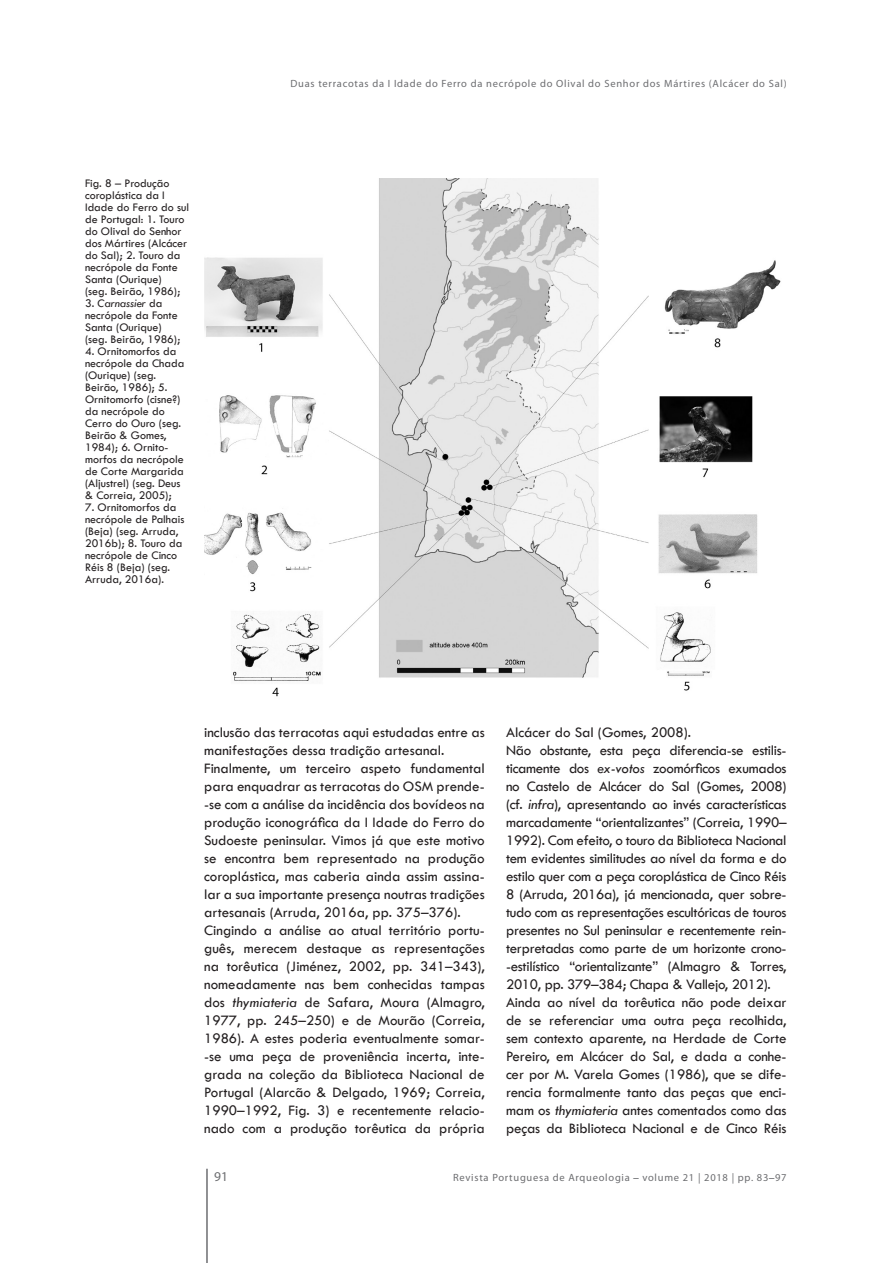
<style>
.page{position:relative;width:893px;height:1263px;background:#fff}
.page>*{position:absolute;margin:0;border:0;box-sizing:border-box;transform-origin:0 0}
.t1{font:15px/18px "Tw Cen";color:#231f20;text-align:justify}
.t2{font:13.5px "Myriad Pro";color:#6c6d70}
.t3{font:12px/12px "Tw Cen";color:#231f20}
.t4{font:10.5px "Myriad Pro";letter-spacing:.07em;color:#6c6d70}
.s1{font-style:italic}
.s2{font-family:"Tw Cen"}
</style>
<div class="page">
<hr style="left:206px;top:1169px;width:2px;height:94px;background:#6c6d70">
<img style="left:204px;top:179px;width:577px;height:518px">
<p class="t3" style="left:85px;top:177px;width:105px">Fig. 8 – Produção coroplástica da I<br>Idade do Ferro do sul de Portugal: 1. Touro do Olival do Senhor dos Mártires (Alcácer do Sal); 2. Touro da necrópole da Fonte<br>Santa (Ourique)<br>(seg. Beirão, 1986);</p>
<p class="t3" style="left:85px;top:297px;width:97px">3. <span class="s1">Carnassier</span> da necrópole da Fonte<br>Santa (Ourique) (seg. Beirão, 1986);</p>
<p class="t3" style="left:85px;top:345px;width:101px">4. Ornitomorfos da necrópole da Chada (Ourique) (seg.<br>Beirão, 1986); 5.<br>Ornitomorfo (cisne?) da necrópole do<br>Cerro do Ouro (seg.<br>Beirão &amp; Gomes,<br>1984); 6. Ornito&shy;morfos da necrópole de Corte Margarida (Aljustrel) (seg. Deus &amp; Correia, 2005);</p>
<p class="t3" style="left:85px;top:501px;width:101px">7. Ornitomorfos da necrópole de Palhais (Beja) (seg. Arruda,<br>2016b); 8. Touro da necrópole de Cinco<br>Réis 8 (Beja) (seg.<br>Arruda, 2016a).</p>
<p class="t4" style="left:291px;top:78px;width:498px">Duas terracotas da I Idade do Ferro da necrópole do Olival do Senhor dos Mártires (Alcácer do Sal)</p>
<p class="t1" style="left:204px;top:723px;width:282px">inclusão das terracotas aqui estudadas entre as manifestações dessa tradição artesanal.</p>
<p class="t1" style="left:204px;top:759px;width:282px">Finalmente, um terceiro aspeto fundamental para enquadrar as terracotas do OSM prende--se com a análise da incidência dos bovídeos na produção iconográfica da I Idade do Ferro do Sudoeste peninsular. Vimos já que este motivo se encontra bem representado na produção coroplástica, mas caberia ainda assim assina&shy;lar a sua importante presença noutras tradições artesanais (Arruda, 2016a, pp. 375–376).</p>
<p class="t1" style="left:204px;top:921px;width:282px">Cingindo a análise ao atual território portu&shy;guês, merecem destaque as representações na torêutica (Jiménez, 2002, pp. 341–343), nomeadamente nas bem conhecidas tampas dos <span class="s1">thymiateria</span> de Safara, Moura (Almagro, 1977, pp. 245–250) e de Mourão (Correia, 1986). A estes poderia eventualmente somar--se uma peça de proveniência incerta, inte&shy;grada na coleção da Biblioteca Nacional de Portugal (Alarcão &amp; Delgado, 1969; Correia, 1990–1992, Fig. 3) e recentemente relacio&shy;nado com a produção torêutica da própria</p>
<p class="t1" style="left:506px;top:723px;width:187px">Alcácer do Sal (Gomes, 2008).</p>
<p class="t1" style="left:506px;top:741px;width:282px">Não obstante, esta peça diferencia-se estilis&shy;ticamente dos <span class="s1">ex-votos</span> zoomórficos exumados no Castelo de Alcácer do Sal (Gomes, 2008) (cf. <span class="s1">infra</span>), apresentando ao invés características marcadamente “orientalizantes” (Correia, 1990– 1992). Com efeito, o touro da Biblioteca Nacional tem evidentes similitudes ao nível da forma e do estilo quer com a peça coroplástica de Cinco Réis 8 (Arruda, 2016a), já mencionada, quer sobre&shy;tudo com as representações escultóricas de touros presentes no Sul peninsular e recentemente rein&shy;terpretadas como parte de um horizonte crono--estilístico “orientalizante” (Almagro &amp; Torres, 2010, pp. 379–384; Chapa &amp; Vallejo, 2012).</p>
<p class="t1" style="left:506px;top:993px;width:282px">Ainda ao nível da torêutica não pode deixar de se referenciar uma outra peça recolhida, sem contexto aparente, na Herdade de Corte Pereiro, em Alcácer do Sal, e dada a conhe&shy;cer por M. Varela Gomes (1986), que se dife&shy;rencia formalmente tanto das peças que enci&shy;mam os <span class="s1">thymiateria</span> antes comentados como das peças da Biblioteca Nacional e de Cinco Réis</p>
<p class="t2" style="left:214px;top:1169px;width:15px">91</p>
<p class="t4" style="left:453px;top:1172px;width:335px">Revista Portuguesa de Arqueologia <span class="s2">–</span> volume 21 | 2018 | pp. 83<span class="s2">–</span>97</p>
</div>
